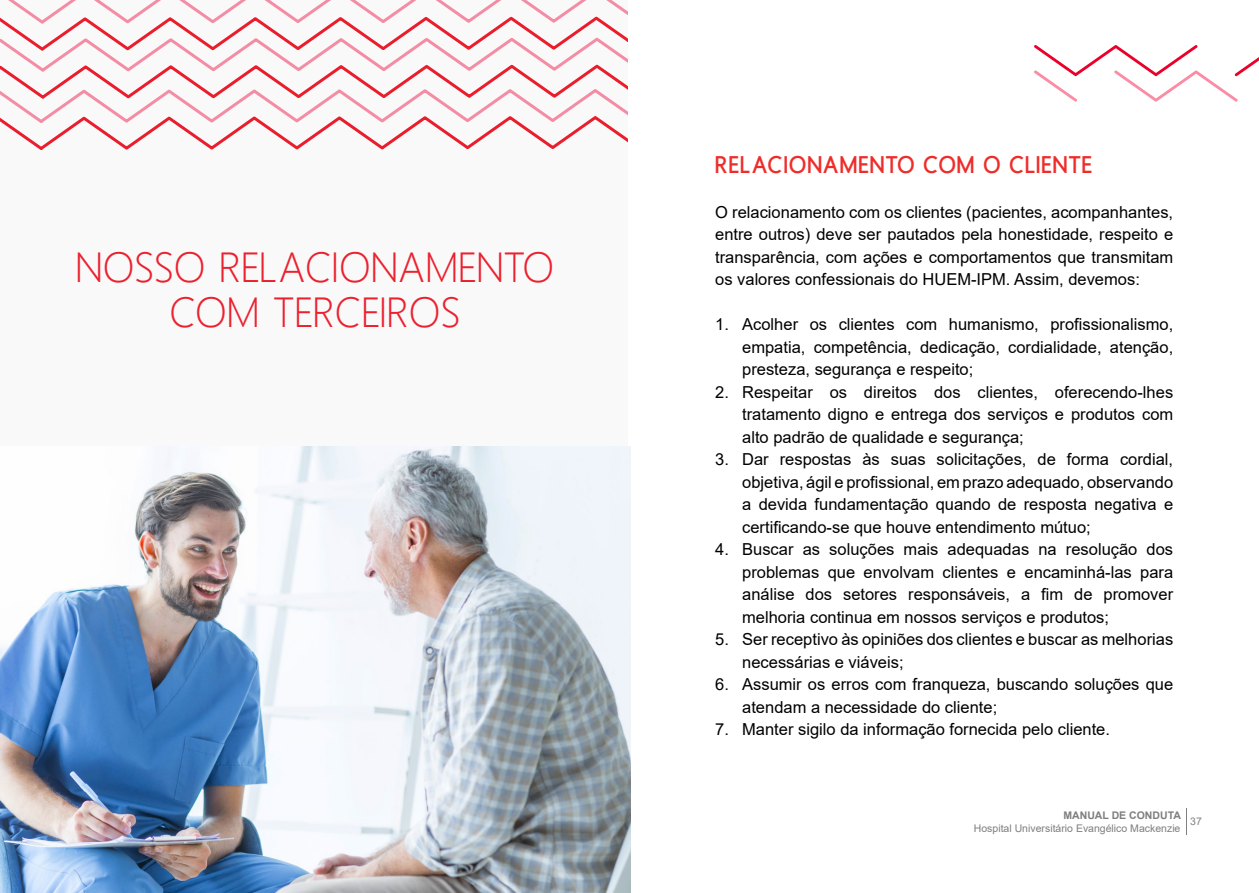
<style>
.page{position:relative;width:1259px;height:893px;background:#fff}
.page>*{position:absolute;margin:0;border:0;box-sizing:border-box;transform-origin:0 0}
.t1{font:300 42px/45px "Homizio";letter-spacing:.05em;color:#eb212e;text-align:center}
.t2{font:900 24px "Homizio";letter-spacing:.05em;color:#ee2d2a}
.t3{font:16.5px/22.5px "Arial";color:#000;text-align:justify}
.t4{font:10.5px "Arial";color:#807e7e}
.t5{font:700 10.5px "Arial";color:#807e7e}
.t6{font:10.5px "Arial";color:#7f8080}
</style>
<div class="page">
<svg style="left:1186px;top:808px;width:1px;height:27px"></svg>
<div style="left:0;top:0;width:627px;height:893px;background:#f9f9fa"></div>
<svg style="left:0;top:0;width:627px;height:150px"></svg>
<img style="left:0;top:446px;width:630px;height:447px">
<svg style="left:1034px;top:45px;width:225px;height:57px"></svg>
<h1 class="t1" style="left:76px;top:244px;width:478px">NOSSO RELACIONAMENTO<br>COM TERCEIROS</h1>
<h2 class="t2" style="left:715px;top:151px;width:378px">RELACIONAMENTO COM O CLIENTE</h2>
<p class="t3" style="left:715px;top:200px;width:459px">O relacionamento com os clientes (pacientes, acompanhantes, entre outros) deve ser pautados pela honestidade, respeito e transparência, com ações e comportamentos que transmitam os valores confessionais do HUEM-IPM. Assim, devemos:</p>
<p class="t3" style="left:742px;top:313px;width:432px;text-indent:-27px">1. Acolher os clientes com humanismo, profissionalismo, empatia, competência, dedicação, cordialidade, atenção, presteza, segurança e respeito;</p>
<p class="t3" style="left:742px;top:380px;width:432px;text-indent:-27px">2. Respeitar os direitos dos clientes, oferecendo-lhes tratamento digno e entrega dos serviços e produtos com alto padrão de qualidade e segurança;</p>
<p class="t3" style="left:742px;top:448px;width:432px;text-indent:-27px">3. Dar respostas às suas solicitações, de forma cordial, objetiva, ágil e profissional, em prazo adequado, observando a devida fundamentação quando de resposta negativa e certificando-se que houve entendimento mútuo;</p>
<p class="t3" style="left:742px;top:538px;width:432px;text-indent:-27px">4. Buscar as soluções mais adequadas na resolução dos problemas que envolvam clientes e encaminhá-las para análise dos setores responsáveis, a fim de promover melhoria continua em nossos serviços e produtos;</p>
<p class="t3" style="left:742px;top:628px;width:432px;text-indent:-27px">5. Ser receptivo às opiniões dos clientes e buscar as melhorias necessárias e viáveis;</p>
<p class="t3" style="left:742px;top:673px;width:432px;text-indent:-27px">6. Assumir os erros com franqueza, buscando soluções que atendam a necessidade do cliente;</p>
<p class="t3" style="left:715px;top:718px;width:396px">7. Manter sigilo da informação fornecida pelo cliente.</p>
<p class="t5" style="left:1063px;top:808px;width:119px">MANUAL DE CONDUTA</p>
<p class="t4" style="left:974px;top:821px;width:208px">Hospital Universitário Evangélico Mackenzie</p>
<p class="t6" style="left:1190px;top:814px;width:13px">37</p>
</div>
